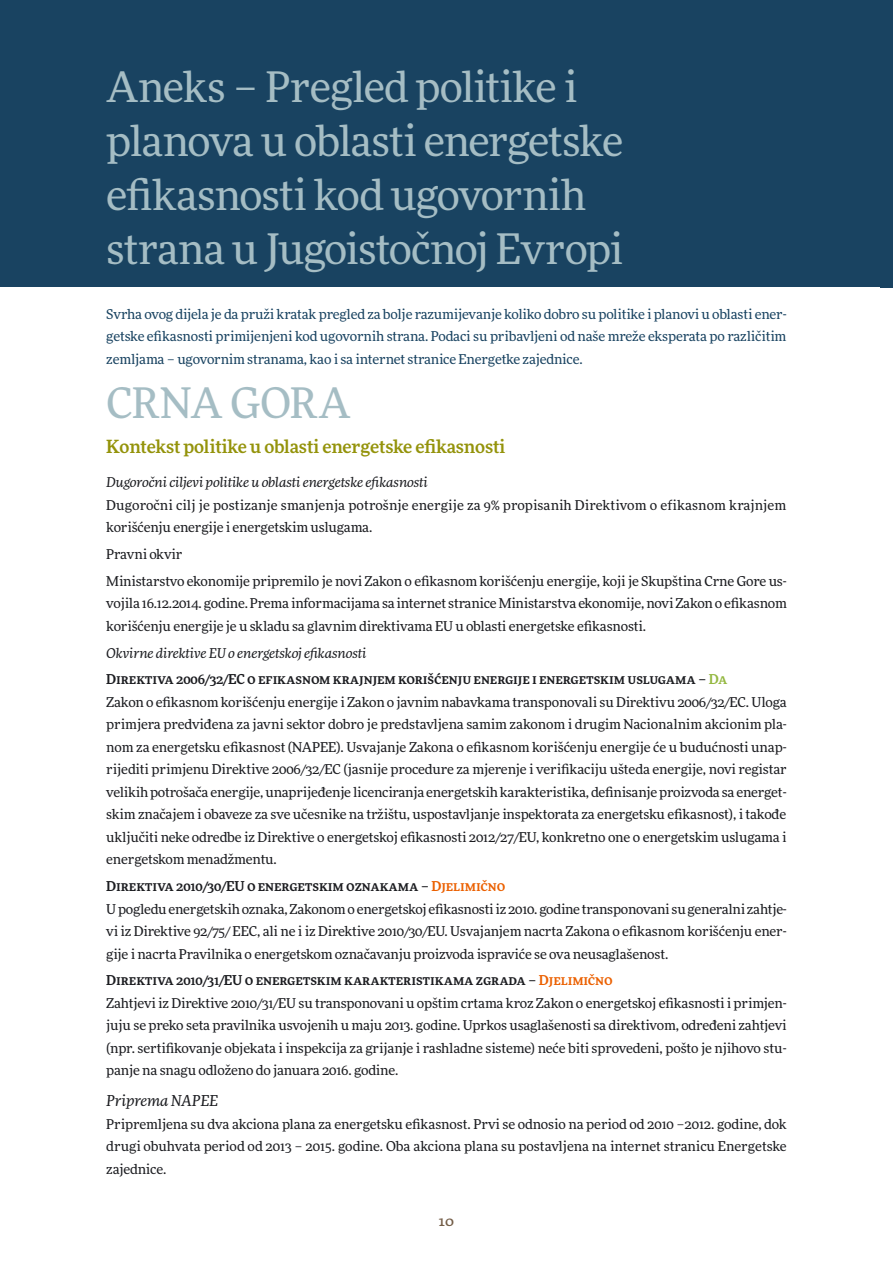
<style>
.page{position:relative;width:893px;height:1263px;background:#fff}
.page>*{position:absolute;margin:0;border:0;box-sizing:border-box;transform-origin:0 0}
.NASLOV_1{font:42px/54px "More Pro";letter-spacing:-.025em;color:#a5bdc4}
.NASLOV_1_no_break{font:42px "More Pro";letter-spacing:-.005em;color:#a5bdc4}
.NASLOV_3{font:500 18px "More Pro";color:#94930b}
.bodi_anex2_medju{font:italic 15px "More Pro";letter-spacing:-.01em;color:#1b1c20}
.bodi_anex2{font:13.5px/22.5px "More Pro";letter-spacing:-.01em;color:#1b1c20;text-align:justify}
.bodi{font:13.5px/22.5px "More Pro";letter-spacing:-.01em;color:#194361;text-align:justify}
.bodi_anex_2_direktiv{font:500 13.5px "More Pro";letter-spacing:-.01em;color:#1b1c20}
.bodi_anex2-2{font:13.5px/22.5px "More Pro";letter-spacing:.01em;color:#1b1c20}
.bodi-2{font:italic 13.5px "More Pro";letter-spacing:-.01em;color:#1b1c20}
.bodi_anex2-3{font:italic 13.5px "More Pro";letter-spacing:-.01em;color:#1b1c20}
.t1{font:13.5px "Fedra Serif A Pro";color:#745e48}
.s1{color:#94b841}
.s2{color:#eb6000}
</style>
<div class="page">
<div style="left:0;top:0;width:893px;height:287px;background:#194361"></div>
<p class="NASLOV_1" style="left:106px;top:58px;width:519px">Aneks – Pregled politike i planova u oblasti energetske efikasnosti kod ugovornih strana u Jugoistočnoj Evropi</p>
<p class="bodi" style="left:106px;top:302px;width:682px">Svrha ovog dijela je da pruži kratak pregled za bolje razumijevanje koliko dobro su politike i planovi u oblasti ener&shy;getske efikasnosti primijenjeni kod ugovornih strana. Podaci su pribavljeni od naše mreže eksperata po različitim zemljama – ugovornim stranama, kao i sa internet stranice Energetke zajednice.</p>
<p class="NASLOV_1_no_break" style="left:107px;top:374px;width:246px">CRNA GORA</p>
<p class="NASLOV_3" style="left:106px;top:434px;width:401px">Kontekst politike u oblasti energetske efikasnosti</p>
<p class="bodi-2" style="left:106px;top:473px;width:323px">Dugoročni ciljevi politike u oblasti energetske efikasnosti</p>
<p class="bodi_anex2-2" style="left:106px;top:493px;width:681px">Dugoročni cilj je postizanje smanjenja potrošnje energije za 9% propisanih Direktivom o efikasnom krajnjem korišćenju energije i energetskim uslugama.</p>
<p class="bodi_anex2" style="left:106px;top:542px;width:78px">Pravni okvir</p>
<p class="bodi_anex2" style="left:106px;top:569px;width:682px">Ministarstvo ekonomije pripremilo je novi Zakon o efikasnom korišćenju energije, koji je Skupština Crne Gore us&shy;vojila 16.12.2014. godine. Prema informacijama sa internet stranice Ministarstva ekonomije, novi Zakon o efikasnom korišćenju energije je u skladu sa glavnim direktivama EU u oblasti energetske efikasnosti.</p>
<p class="bodi_anex2-3" style="left:106px;top:643px;width:262px">Okvirne direktive EU o energetskoj efikasnosti</p>
<p class="bodi_anex_2_direktiv" style="left:106px;top:670px;width:623px">Direktiva 2006/32/EC o efikasnom krajnjem korišćenju energije i energetskim uslugama – <span class="s1">Da</span></p>
<p class="bodi_anex2" style="left:106px;top:690px;width:682px">Zakon o efikasnom korišćenju energije i Zakon o javnim nabavkama transponovali su Direktivu 2006/32/EC. Uloga primjera predviđena za javni sektor dobro je predstavljena samim zakonom i drugim Nacionalnim akcionim pla&shy;nom za energetsku efikasnost (NAPEE). Usvajanje Zakona o efikasnom korišćenju energije će u budućnosti unap&shy;rijediti primjenu Direktive 2006/32/EC (jasnije procedure za mjerenje i verifikaciju ušteda energije, novi registar velikih potrošača energije, unaprijeđenje licenciranja energetskih karakteristika, definisanje proizvoda sa energet&shy;skim značajem i obaveze za sve učesnike na tržištu, uspostavljanje inspektorata za energetsku efikasnost), i takođe uključiti neke odredbe iz Direktive o energetskoj efikasnosti 2012/27/EU, konkretno one o energetskim uslugama i energetskom menadžmentu.</p>
<p class="bodi_anex_2_direktiv" style="left:106px;top:876px;width:401px">Direktiva 2010/30/EU o energetskim oznakama – <span class="s2">Djelimično</span></p>
<p class="bodi_anex2" style="left:106px;top:897px;width:682px">U pogledu energetskih oznaka, Zakonom o energetskoj efikasnosti iz 2010. godine transponovani su generalni zahtje&shy;vi iz Direktive 92/75/ EEC, ali ne i iz Direktive 2010/30/EU. Usvajanjem nacrta Zakona o efikasnom korišćenju ener&shy;gije i nacrta Pravilnika o energetskom označavanju proizvoda ispraviće se ova neusaglašenost.</p>
<p class="bodi_anex_2_direktiv" style="left:106px;top:971px;width:508px">Direktiva 2010/31/EU o energetskim karakteristikama zgrada – <span class="s2">Djelimično</span></p>
<p class="bodi_anex2" style="left:106px;top:991px;width:682px">Zahtjevi iz Direktive 2010/31/EU su transponovani u opštim crtama kroz Zakon o energetskoj efikasnosti i primjen&shy;juju se preko seta pravilnika usvojenih u maju 2013. godine. Uprkos usaglašenosti sa direktivom, određeni zahtjevi (npr. sertifikovanje objekata i inspekcija za grijanje i rashladne sisteme) neće biti sprovedeni, pošto je njihovo stu&shy;panje na snagu odloženo do januara 2016. godine.</p>
<p class="bodi_anex2_medju" style="left:106px;top:1091px;width:113px">Priprema NAPEE</p>
<p class="bodi_anex2" style="left:106px;top:1112px;width:682px">Pripremljena su dva akciona plana za energetsku efikasnost. Prvi se odnosio na period od 2010 –2012. godine, dok drugi obuhvata period od 2013 – 2015. godine. Oba akciona plana su postavljena na internet stranicu Energetske zajednice.</p>
<p class="t1" style="left:439px;top:1212px;width:17px">10</p>
</div>
